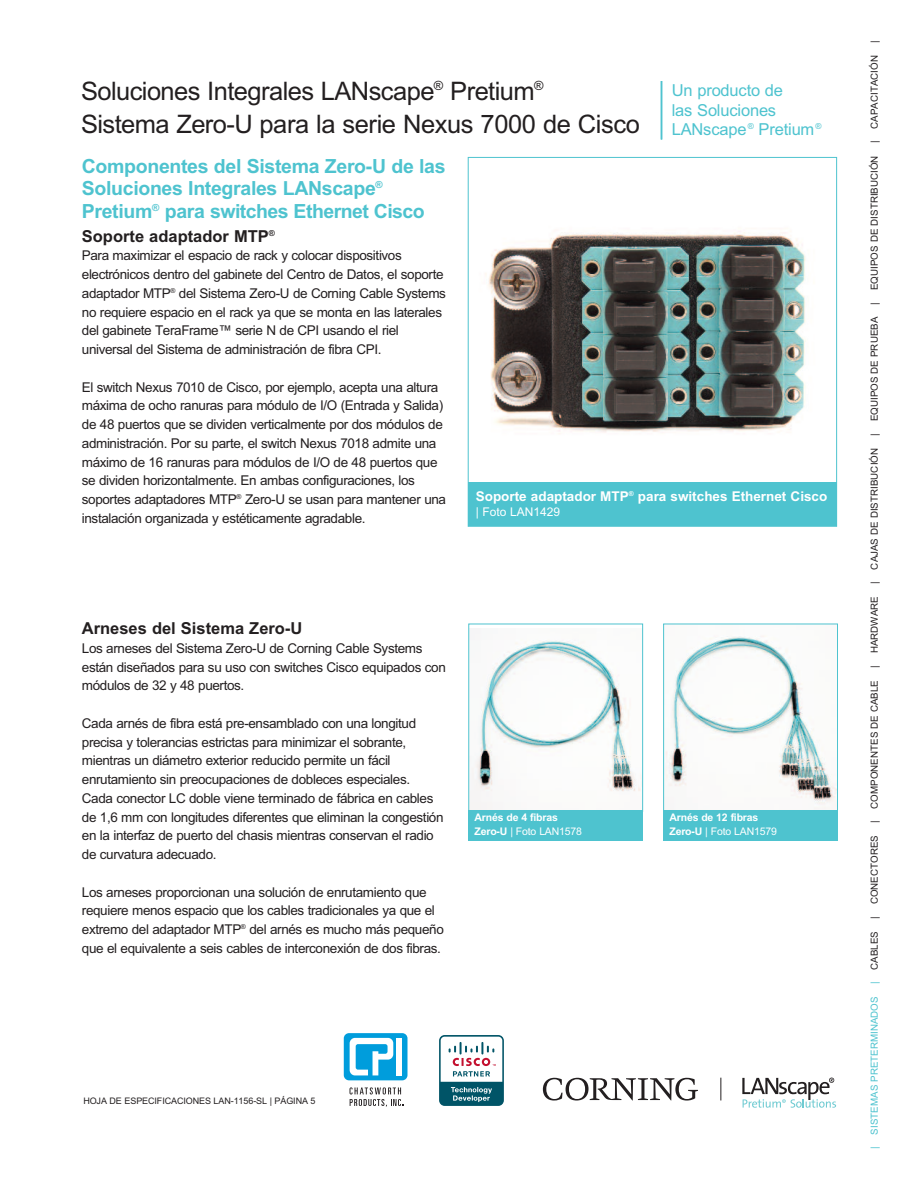
<style>
.page{position:relative;width:918px;height:1188px;background:#fff}
.page>*{position:absolute;margin:0;border:0;box-sizing:border-box;transform-origin:0 0}
.t1{font:25.5px/33px "Arial";letter-spacing:-.02em;color:#231f20}
.t2{font:700 19.5px/22.5px "Arial";letter-spacing:-.015em;color:#4ec3cf}
.t3{font:700 16.5px "Arial";color:#231f20}
.t4{font:16.5px/19.5px "Arial";letter-spacing:-.01em;color:#4ec3cf}
.t5{font:13.5px/18.8px "Arial";letter-spacing:-.03em;color:#231f20}
.t6{font:700 13.5px "Arial";color:#fff}
.t7{font:12px "Arial";color:#fff}
.t8{font:700 10.5px/13.5px "Arial";letter-spacing:-.015em;color:#fff}
.t9{font:9.75px "Arial";letter-spacing:.005em;color:#231f20}
.t10{font:9px "Arial";letter-spacing:-.01em;color:#231f20}
.s1{font-weight:400}
.s2{color:#4ec3cf}
</style>
<div class="page">
<svg style="left:543px;top:1078px;width:155px;height:23px"></svg>
<svg style="left:721px;top:1078px;width:1px;height:22px"></svg>
<svg style="left:742px;top:1078px;width:94px;height:30px"></svg>
<hr style="left:661px;top:81px;width:1px;height:59px;background:#4ec3cf">
<img style="left:470px;top:231px;width:365px;height:252px">
<div style="left:468px;top:483px;width:368px;height:43px;background:#4ec3cf"></div>
<img style="left:470px;top:640px;width:171px;height:170px">
<div style="left:468px;top:624px;width:175px;height:188px;border:1px solid #4ec3cf"></div>
<div style="left:468px;top:811px;width:175px;height:30px;background:#4ec3cf"></div>
<img style="left:665px;top:636px;width:171px;height:173px">
<div style="left:663px;top:624px;width:175px;height:188px;border:1px solid #4ec3cf"></div>
<div style="left:663px;top:811px;width:175px;height:30px;background:#4ec3cf"></div>
<div style="left:439px;top:1035px;width:65px;height:71px;background:linear-gradient(to right,#005467,#005467);border-radius:6px"></div>
<svg style="left:441px;top:1037px;width:61px;height:65px"></svg>
<svg style="left:350px;top:1087px;width:53px;height:20px"></svg>
<div style="left:344px;top:1033px;width:63px;height:47px;background:#009ddc;border-radius:5px"></div>
<div style="left:397px;top:1038px;width:5px;height:37px;background:#fff"></div>
<svg style="left:350px;top:1038px;width:44px;height:37px"></svg>
<h1 class="t1" style="left:81px;top:74px;width:560px">Soluciones Integrales LANscape<sup>®</sup> Pretium<sup>®<br></sup>Sistema Zero-U para la serie Nexus 7000 de Cisco</h1>
<p class="t4" style="left:672px;top:81px;width:151px">Un producto de<br>las Soluciones<br>LANscape <sup>®</sup> Pretium <sup>®</sup></p>
<h2 class="t2" style="left:82px;top:155px;width:365px">Componentes del Sistema Zero-U de las<br>Soluciones Integrales LANscape<sup>®<br></sup>Pretium<sup>®</sup> para switches Ethernet Cisco</h2>
<p class="t3" style="left:82px;top:226px;width:195px">Soporte adaptador MTP<sup>®</sup></p>
<p class="t5" style="left:82px;top:246px;width:366px">Para maximizar el espacio de rack y colocar dispositivos electrónicos dentro del gabinete del Centro de Datos, el soporte adaptador MTP<sup>®</sup> del Sistema Zero-U de Corning Cable Systems no requiere espacio en el rack ya que se monta en las laterales del gabinete TeraFrame™ serie N de CPI usando el riel universal del Sistema de administración de fibra CPI.</p>
<p class="t5" style="left:82px;top:377px;width:366px">El switch Nexus 7010 de Cisco, por ejemplo, acepta una altura máxima de ocho ranuras para módulo de I/O (Entrada y Salida) de 48 puertos que se dividen verticalmente por dos módulos de administración. Por su parte, el switch Nexus 7018 admite una máximo de 16 ranuras para módulos de I/O de 48 puertos que se dividen horizontalmente. En ambas configuraciones, los soportes adaptadores MTP<sup>®</sup> Zero-U se usan para mantener una instalación organizada y estéticamente agradable.</p>
<p class="t6" style="left:476px;top:489px;width:353px">Soporte adaptador MTP<sup>®</sup> para switches Ethernet Cisco</p>
<p class="t7" style="left:476px;top:505px;width:86px">| Foto LAN1429</p>
<p class="t3" style="left:82px;top:619px;width:222px">Arneses del Sistema Zero-U</p>
<p class="t5" style="left:82px;top:639px;width:365px">Los arneses del Sistema Zero-U de Corning Cable Systems están diseñados para su uso con switches Cisco equipados con módulos de 32 y 48 puertos.</p>
<p class="t5" style="left:82px;top:714px;width:363px">Cada arnés de fibra está pre-ensamblado con una longitud precisa y tolerancias estrictas para minimizar el sobrante, mientras un diámetro exterior reducido permite un fácil enrutamiento sin preocupaciones de dobleces especiales.<br>Cada conector LC doble viene terminado de fábrica en cables de 1,6 mm con longitudes diferentes que eliminan la congestión en la interfaz de puerto del chasis mientras conservan el radio de curvatura adecuado.</p>
<p class="t5" style="left:82px;top:883px;width:363px">Los arneses proporcionan una solución de enrutamiento que requiere menos espacio que los cables tradicionales ya que el extremo del adaptador MTP<sup>®</sup> del arnés es mucho más pequeño que el equivalente a seis cables de interconexión de dos fibras.</p>
<p class="t8" style="left:475px;top:811px;width:109px">Arnés de 4 fibras<br>Zero-U <span class="s1">| Foto LAN1578</span></p>
<p class="t8" style="left:669px;top:811px;width:109px">Arnés de 12 fibras<br>Zero-U <span class="s1">| Foto LAN1579</span></p>
<p class="t10" style="left:83px;top:1096px;width:234px">HOJA DE ESPECIFICACIONES LAN-1156-SL | PÁGINA 5</p>
<p class="t9" style="left:869px;top:1149px;width:1110px;rotate:-90deg"><span class="s2">| SISTEMAS PRETERMINADOS |</span> CABLES | CONECTORES | COMPONENTES DE CABLE | HARDWARE | CAJAS DE DISTRIBUCIÓN | EQUIPOS DE PRUEBA | EQUIPOS DE DISTRIBUCIÓN | CAPACITACIÓN |</p>
</div>
